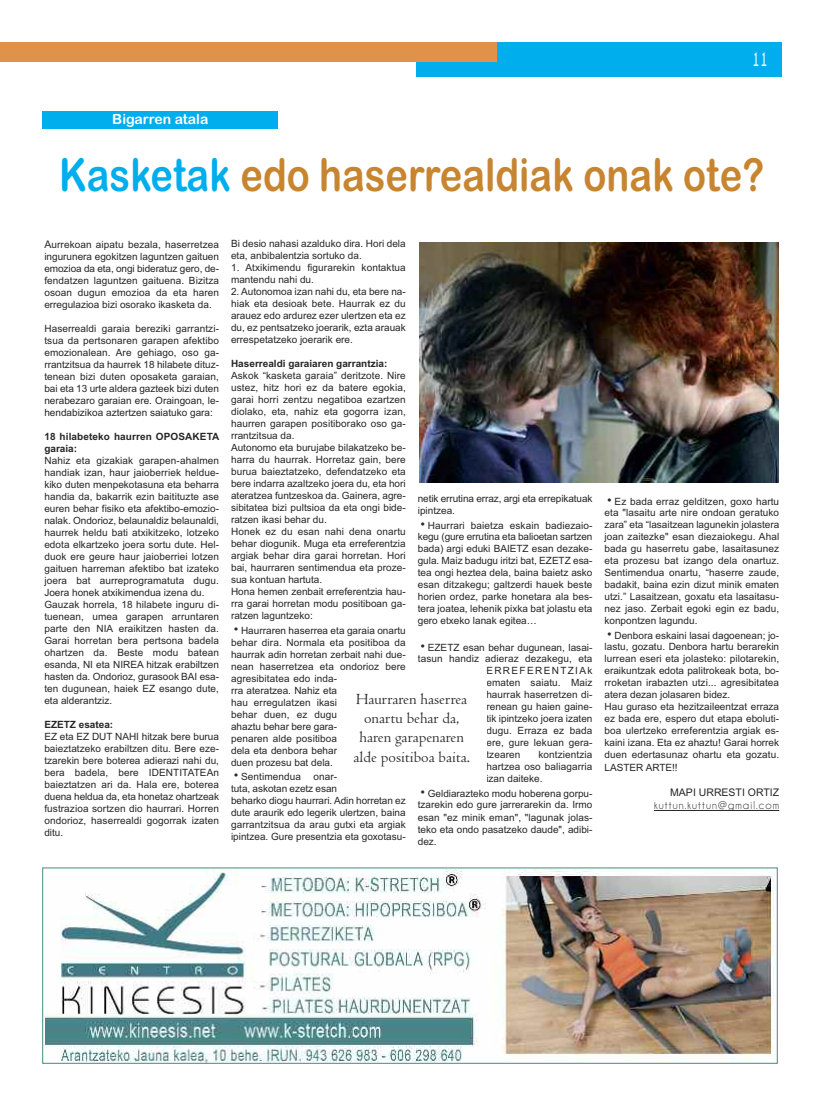
<style>
.page{position:relative;width:820px;height:1106px;background:#fff}
.page>*{position:absolute;margin:0;border:0;box-sizing:border-box;transform-origin:0 0}
.t1{font:45.6px "Arial Rounded MT Bold";color:#c88530;scale:.83 1}
.t2{font:700 19.2px "Champagne&Limousines";color:#fff;scale:.62 1}
.t3{font:16px/19.2px "Centaur";color:#272627;text-align:center}
.t4{font:14px "Arial Rounded MT Bold";color:#fff}
.t5{font:11.5px "Champagne&Limousines";letter-spacing:.1em;color:#272627}
.t6{font:10.5px "Arial";color:#272627}
.t7{font:10px/12px "Arial";letter-spacing:.005em;color:#272627;text-align:justify}
.t8{font:700 10px/12px "Arial";color:#272627}
.t9{font:10px "Arial";letter-spacing:.135em;color:#272627}
.s1{color:#00aded}
.s2{font-size:10.5px}
</style>
<div class="page">
<div style="left:416px;top:43px;width:364px;height:34px;background:#00aded"></div>
<div style="left:0;top:43px;width:496px;height:19px;background:#e0924b"></div>
<img style="left:46px;top:869px;width:729px;height:192px">
<hr style="left:653px;top:810px;width:125px;height:1px;background:#272627">
<img style="left:419px;top:242px;width:359px;height:240px">
<div style="left:43px;top:112px;width:235px;height:17px;background:#00aded"></div>
<h3 class="t4" style="left:112px;top:111px;width:97px">Bigarren atala</h3>
<h2 class="t2" style="left:752px;top:48px;width:25px">11</h2>
<h1 class="t1" style="left:59px;top:149px;width:850px"><span class="s1">Kasketak</span> edo haserrealdiak onak ote?</h1>
<p class="t7" style="left:44px;top:238px;width:176px"><span class="s2">A</span>urrekoan aipatu bezala, haserretzea ingurunera egokitzen laguntzen gaituen emozioa da eta, ongi bideratuz gero, de&shy;fendatzen laguntzen gaituena. Bizitza osoan dugun emozioa da eta haren erregulazioa bizi osorako ikasketa da.</p>
<p class="t7" style="left:44px;top:322px;width:176px">Haserrealdi garaia bereziki garrantzi&shy;tsua da pertsonaren garapen afektibo emozionalean. Are gehiago, oso ga&shy;rrantzitsua da haurrek 18 hilabete dituz&shy;tenean bizi duten oposaketa garaian, bai eta 13 urte aldera gazteek bizi duten nerabezaro garaian ere. Oraingoan, le&shy;hendabizikoa aztertzen saiatuko gara:</p>
<p class="t8" style="left:44px;top:430px;width:176px">18 hilabeteko haurren OPOSAKETA garaia:</p>
<p class="t7" style="left:44px;top:454px;width:176px;text-align:left">Nahiz eta gizakiak garapen-ahalmen handiak izan, haur jaioberriek heldue&shy;kiko duten menpekotasuna eta beharra handia da, bakarrik ezin baitituzte ase euren behar fisiko eta afektibo-emozio&shy;nalak. Ondorioz, belaunaldiz belaunaldi, haurrek heldu bati atxikitzeko, lotzeko edota elkartzeko joera sortu dute. Hel&shy;duok ere geure haur jaioberriei lotzen gaituen harreman afektibo bat izateko joera bat aurreprogramatuta dugu.<br>Joera honek atxikimendua izena du.<br>Gauzak horrela, 18 hilabete inguru di&shy;tuenean, umea garapen arruntaren parte den NIA eraikitzen hasten da.<br>Garai horretan bera pertsona badela ohartzen da. Beste modu batean esanda, NI eta NIREA hitzak erabiltzen hasten da. Ondorioz, gurasook BAI esa&shy;ten dugunean, haiek EZ esango dute, eta alderantziz.</p>
<p class="t8" style="left:44px;top:718px;width:70px">EZETZ esatea:</p>
<p class="t7" style="left:44px;top:730px;width:176px">EZ eta EZ DUT NAHI hitzak bere burua baieztatzeko erabiltzen ditu. Bere eze&shy;tzarekin bere boterea adierazi nahi du, bera badela, bere IDENTITATEAn baieztatzen ari da. Hala ere, boterea duena heldua da, eta honetaz ohartzeak fustrazioa sortzen dio haurrari. Horren ondorioz, haserrealdi gogorrak izaten ditu.</p>
<p class="t7" style="left:231px;top:238px;width:176px">Bi desio nahasi azalduko dira. Hori dela eta, anbibalentzia sortuko da.</p>
<p class="t7" style="left:231px;top:262px;width:176px">1. Atxikimendu figurarekin kontaktua mantendu nahi du.</p>
<p class="t7" style="left:231px;top:286px;width:176px">2. Autonomoa izan nahi du, eta bere na&shy;hiak eta desioak bete. Haurrak ez du arauez edo ardurez ezer ulertzen eta ez du, ez pentsatzeko joerarik, ezta arauak errespetatzeko joerarik ere.</p>
<p class="t8" style="left:231px;top:358px;width:158px">Haserrealdi garaiaren garrantzia:</p>
<p class="t7" style="left:231px;top:370px;width:176px;text-align:left">Askok “kasketa garaia” deritzote. Nire ustez, hitz hori ez da batere egokia, garai horri zentzu negatiboa ezartzen diolako, eta, nahiz eta gogorra izan, haurren garapen positiborako oso ga&shy;rrantzitsua da.<br>Autonomo eta burujabe bilakatzeko be&shy;harra du haurrak. Horretaz gain, bere burua baieztatzeko, defendatzeko eta bere indarra azaltzeko joera du, eta hori ateratzea funtzeskoa da. Gainera, agre&shy;sibitatea bizi pultsioa da eta ongi bide&shy;ratzen ikasi behar du.<br>Honek ez du esan nahi dena onartu behar diogunik. Muga eta erreferentzia argiak behar dira garai horretan. Hori bai, haurraren sentimendua eta proze&shy;sua kontuan hartuta.<br>Hona hemen zenbait erreferentzia hau&shy;rra garai horretan modu positiboan ga&shy;ratzen laguntzeko:</p>
<p class="t7" style="left:231px;top:624px;width:176px;text-align:left;text-indent:10px">Haurraren haserrea eta garaia onartu behar dira. Normala eta positiboa da haurrak adin horretan zerbait nahi due&shy;nean haserretzea eta ondorioz bere agresibitatea edo inda-<br>rra ateratzea. Nahiz eta<br>hau erregulatzen ikasi<br>behar duen, ez dugu<br>ahaztu behar bere gara-<br>penaren alde positiboa<br>dela eta denbora behar<br>duen prozesu bat dela.</p>
<p class="t7" style="left:231px;top:771px;width:176px;text-align:left;text-indent:10px">Sentimendua onar-<br>tuta, askotan ezetz esan<br>beharko diogu haurrari. Adin horretan ez dute araurik edo legerik ulertzen, baina garrantzitsua da arau gutxi eta argiak ipintzea. Gure presentzia eta goxotasu-</p>
<p class="t7" style="left:417px;top:492px;width:176px">netik errutina erraz, argi eta errepikatuak ipintzea.</p>
<p class="t7" style="left:417px;top:519px;width:176px;text-indent:10px">Haurrari baietza eskain badiezaio&shy;kegu (gure errutina eta balioetan sartzen bada) argi eduki BAIETZ esan dezake&shy;gula. Maiz badugu iritzi bat, EZETZ esa&shy;tea ongi heztea dela, baina baietz asko esan ditzakegu; galtzerdi hauek beste horien ordez, parke honetara ala bes&shy;tera joatea, lehenik pixka bat jolastu eta gero etxeko lanak egitea…</p>
<p class="t7" style="left:427px;top:641px;width:166px">EZETZ esan behar dugunean, lasai-</p>
<p class="t7" style="left:417px;top:653px;width:176px">tasun handiz adieraz dezakegu, eta</p>
<p class="t9" style="left:486px;top:665px;width:108px">ERREFERENTZIAk</p>
<p class="t7" style="left:486px;top:677px;width:108px">ematen saiatu. Maiz</p>
<p class="t7" style="left:486px;top:689px;width:108px">haurrak haserretzen di-</p>
<p class="t7" style="left:486px;top:701px;width:108px">renean gu haien gaine-</p>
<p class="t7" style="left:486px;top:713px;width:108px">tik ipintzeko joera izaten</p>
<p class="t7" style="left:486px;top:725px;width:108px">dugu. Erraza ez bada</p>
<p class="t7" style="left:486px;top:737px;width:108px">ere, gure lekuan gera-</p>
<p class="t7" style="left:486px;top:749px;width:35px">tzearen</p>
<h3 class="t3" style="left:353px;top:689px;width:118px">Haurraren haserrea onartu behar da, haren garapenaren alde positiboa baita.</h3>
<p class="t7" style="left:486px;top:749px;width:108px;text-indent:52px">kontzientzia hartzea oso baliagarria izan daiteke.</p>
<p class="t7" style="left:417px;top:787px;width:176px;text-indent:10px">Geldiarazteko modu hoberena gorpu&shy;tzarekin edo gure jarrerarekin da. Irmo esan "ez minik eman", "lagunak jolas&shy;teko eta ondo pasatzeko daude", adibi&shy;dez.</p>
<p class="t7" style="left:604px;top:495px;width:176px;text-indent:10px">Ez bada erraz gelditzen, goxo hartu eta "lasaitu arte nire ondoan geratuko zara” eta “lasaitzean lagunekin jolastera joan zaitezke" esan diezaiokegu. Ahal bada gu haserretu gabe, lasaitasunez eta prozesu bat izango dela onartuz.<br>Sentimendua onartu, “haserre zaude, badakit, baina ezin dizut minik ematen utzi.” Lasaitzean, goxatu eta lasaitasu&shy;nez jaso. Zerbait egoki egin ez badu, konpontzen lagundu.</p>
<p class="t7" style="left:604px;top:629px;width:176px;text-align:left;text-indent:10px">Denbora eskaini lasai dagoenean; jo&shy;lastu, gozatu. Denbora hartu berarekin lurrean eseri eta jolasteko: pilotarekin, eraikuntzak edota palitrokeak bota, bo&shy;rroketan irabazten utzi... agresibitatea atera dezan jolasaren bidez.<br>Hau guraso eta hezitzaileentzat erraza ez bada ere, espero dut etapa eboluti&shy;boa ulertzeko erreferentzia argiak es&shy;kaini izana. Eta ez ahaztu! Garai horrek duen edertasunaz ohartu eta gozatu.<br>LASTER ARTE!!</p>
<p class="t6" style="left:670px;top:786px;width:110px">MAPI URRESTI ORTIZ</p>
<p class="t5" style="left:653px;top:798px;width:127px">kuttun.kuttun@gmail.com</p>
</div>
